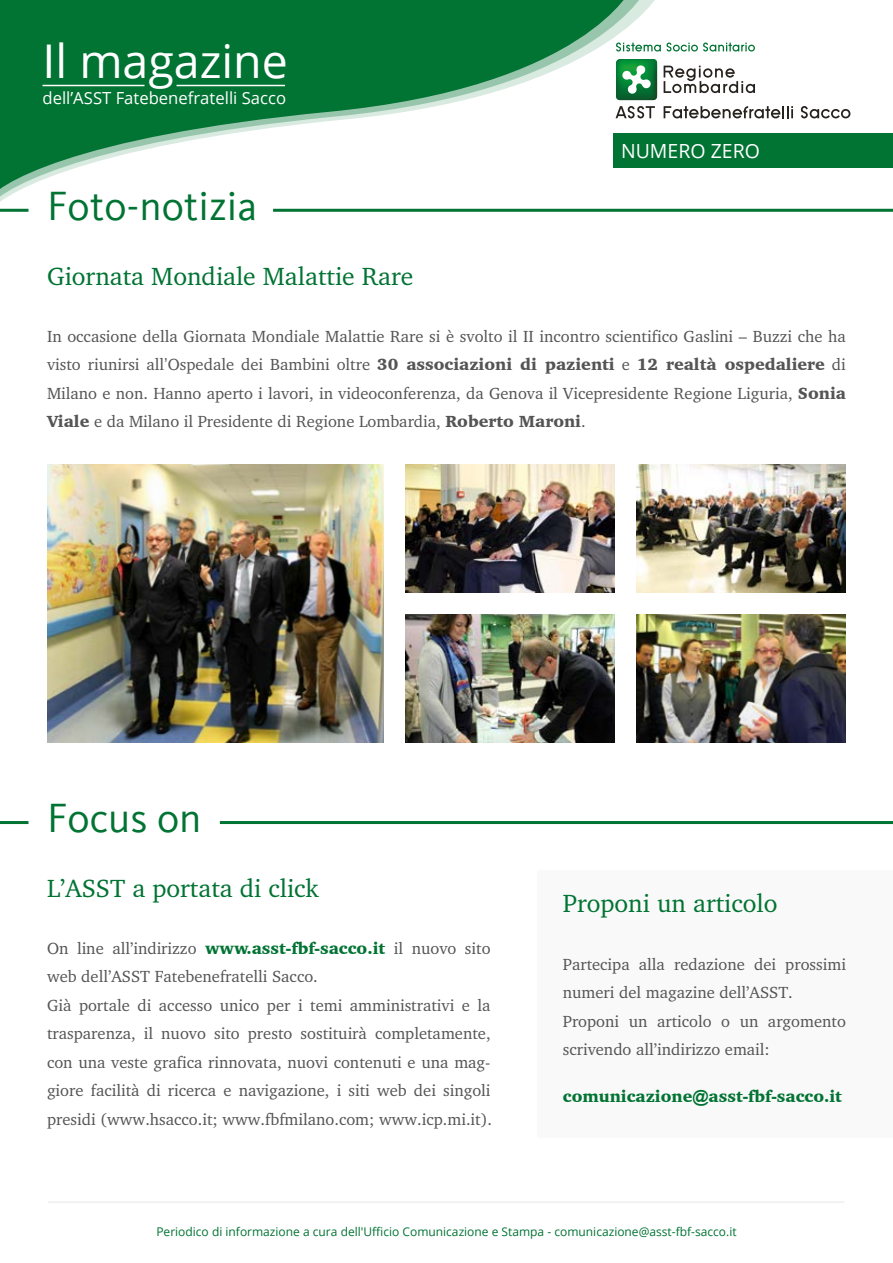
<style>
.page{position:relative;width:893px;height:1263px;background:#fff}
.page>*{position:absolute;margin:0;border:0;box-sizing:border-box;transform-origin:0 0}
.t1{font:46.5px "Open Sans";color:#fff}
.t2{font:42px "Kievit";color:#017333}
.t3{font:25.5px "Charter";color:#017333}
.t4{font:19.5px "Open Sans";color:#fff}
.t5{font:16.65px "Open Sans";color:#fff}
.t6{font:16.5px/28.5px "Charter";color:#545454}
.t7{font:900 16.5px "Charter";color:#017333}
.t8{font:12px "Open Sans";color:#017333}
.s1{font-family:"Arial"}
.s2{font-weight:900}
.s3{font-weight:900;color:#017333}
.s4{font-family:"Arial";font-weight:700}
</style>
<div class="page">
<hr style="left:48px;top:1201px;width:796px;height:2px;background:#efefef">
<svg style="left:0;top:0;width:648px;height:210px"></svg>
<svg style="left:0;top:0;width:632px;height:202px;fill:#017333"></svg>
<hr style="left:43px;top:85px;width:102px;height:1px;background:#fff">
<hr style="left:177px;top:85px;width:108px;height:1px;background:#fff">
<div style="left:613px;top:134px;width:280px;height:34px;background:#017333"></div>
<hr style="left:273px;top:209px;width:620px;height:3px;background:#017333">
<hr style="left:0;top:209px;width:28px;height:3px;background:#017333">
<svg style="left:616px;top:59px;width:41px;height:41px"></svg>
<svg style="left:664px;top:66px;width:91px;height:27px"></svg>
<svg style="left:615px;top:106px;width:40px;height:12px"></svg>
<svg style="left:664px;top:106px;width:129px;height:12px"></svg>
<svg style="left:801px;top:106px;width:49px;height:12px"></svg>
<svg style="left:616px;top:43px;width:139px;height:9px"></svg>
<div style="left:538px;top:870px;width:355px;height:268px;background:#f9f9f9"></div>
<hr style="left:220px;top:821px;width:673px;height:3px;background:#017333">
<hr style="left:0;top:821px;width:28px;height:3px;background:#017333">
<img style="left:47px;top:464px;width:337px;height:278px">
<img style="left:405px;top:464px;width:209px;height:128px">
<img style="left:637px;top:464px;width:209px;height:128px">
<img style="left:405px;top:614px;width:209px;height:128px">
<img style="left:637px;top:614px;width:209px;height:128px">
<h1 class="t1" style="left:43px;top:30px;width:247px">Il magazine</h1>
<p class="t5" style="left:43px;top:86px;width:245px">dell’ASST Fatebenefratelli Sacco</p>
<h2 class="t2" style="left:47px;top:182px;width:212px">Foto-notizia</h2>
<h3 class="t3" style="left:47px;top:260px;width:368px">Giornata Mondiale Malattie Rare</h3>
<p class="t4" style="left:621px;top:137px;width:140px">NUMERO ZERO</p>
<p class="t6" style="left:47px;top:321px;width:800px;text-align:justify">In occasione della Giornata Mondiale Malattie Rare si è svolto il II incontro scientifico Gaslini – Buzzi che ha visto riunirsi all<span class="s1">’</span>Ospedale dei Bambini oltre <span class="s2">30 associazioni di pazienti</span> e <span class="s2">12 realtà ospedaliere</span> di Milano e non. Hanno aperto i lavori, in videoconferenza, da Genova il Vicepresidente Regione Liguria, <span class="s2">Sonia Viale</span> e da Milano il Presidente di Regione Lombardia, <span class="s2">Roberto Maroni</span>.</p>
<h2 class="t2" style="left:47px;top:794px;width:156px">Focus on</h2>
<h3 class="t3" style="left:47px;top:872px;width:273px">L'ASST a portata di click</h3>
<p class="t6" style="left:47px;top:933px;width:447px">On line all'indirizzo <span class="s3">www.asst-fbf-sacco.it</span> il nuovo sito web dell'ASST Fatebenefratelli Sacco.<br>Già portale di accesso unico per i temi amministrativi e la trasparenza, il nuovo sito presto sostituirà completamente, con una veste grafica rinnovata, nuovi contenuti e una mag&shy;giore facilità di ricerca e navigazione, i siti web dei singoli presidi (www.hsacco.it; www.fbfmilano.com; www.icp.mi.it).</p>
<h3 class="t3" style="left:563px;top:888px;width:216px">Proponi un articolo</h3>
<p class="t6" style="left:563px;top:949px;width:285px">Partecipa alla redazione dei prossimi numeri del magazine dell'ASST.<br>Proponi un articolo o un argomento scrivendo all'indirizzo email:</p>
<p class="t7" style="left:563px;top:1085px;width:281px">comunicazione<span class="s4">@</span>asst-fbf-sacco.it</p>
<p class="t8" style="left:156px;top:1223px;width:582px">Periodico di informazione a cura dell'Ufficio Comunicazione e Stampa - comunicazione@asst-fbf-sacco.it</p>
</div>
